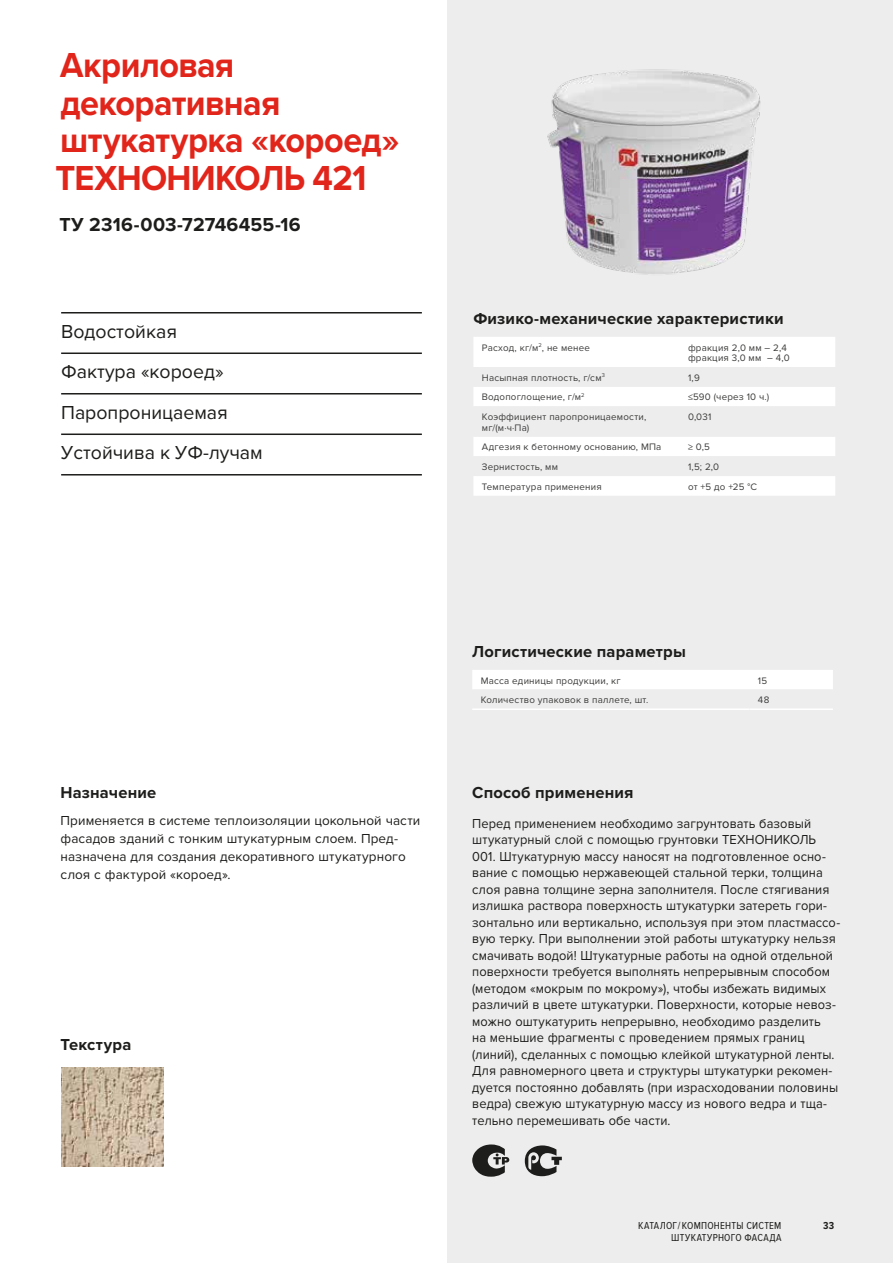
<style>
.page{position:relative;width:893px;height:1263px;background:#fff}
.page>*{position:absolute;margin:0;border:0;box-sizing:border-box;transform-origin:0 0}
.t1{font:700 36px/37.5px "Proxima Nova";letter-spacing:-.015em;color:#e1251b;scale:.95 1}
.t2{font:19.5px/40.5px "Proxima Nova";color:#1d1d1b}
.t3{font:700 19.5px "Proxima Nova";letter-spacing:.01em;color:#1d1d1b}
.t4{font:700 16.5px "Proxima Nova";letter-spacing:.01em;color:#1d1d1b}
.t5{font:13.5px/16.5px "Proxima Nova";letter-spacing:.005em;color:#1d1d1b;scale:.95 1}
.t6{font:13.5px/18px "Proxima Nova";letter-spacing:.005em;color:#1d1d1b}
.t7{font:10.5px/12px "Proxima Nova Cond";letter-spacing:.025em;color:#1d1d1b;text-align:right}
.t8{font:700 10.5px "Proxima Nova Cond";color:#1d1d1b}
.t9{font:9.75px/10.5px "Proxima Nova";letter-spacing:.02em;color:#3c3c3b}
</style>
<div class="page">
<div style="left:448px;top:0;width:445px;height:1263px;background:#ededed"></div>
<div style="left:474px;top:337px;width:361px;height:159px;background:#fff"></div>
<svg style="left:474px;top:367px;width:361px;height:109px"></svg>
<img style="left:547px;top:69px;width:214px;height:206px">
<img style="left:61px;top:1068px;width:102px;height:99px">
<hr style="left:61px;top:312px;width:361px;height:1px;background:#1d1d1b">
<hr style="left:61px;top:352px;width:361px;height:2px;background:#1d1d1b">
<hr style="left:61px;top:393px;width:361px;height:1px;background:#1d1d1b">
<hr style="left:61px;top:433px;width:361px;height:2px;background:#1d1d1b">
<hr style="left:61px;top:474px;width:361px;height:1px;background:#1d1d1b">
<div style="left:472px;top:670px;width:361px;height:19px;background:#fff"></div>
<hr style="left:472px;top:708px;width:277px;height:2px;background:#fff">
<hr style="left:749px;top:708px;width:84px;height:2px;background:#fff">
<svg style="left:472px;top:1144px;width:37px;height:33px"></svg>
<svg style="left:525px;top:1145px;width:37px;height:31px"></svg>
<h1 class="t1" style="left:55px;top:48px;width:364px">Акриловая декоративная штукатурка «короед»<br>ТЕХНОНИКОЛЬ 421</h1>
<h2 class="t3" style="left:59px;top:213px;width:243px">ТУ 2316-003-72746455-16</h2>
<h2 class="t2" style="left:61px;top:311px;width:203px">Водостойкая<br>Фактура «короед»<br>Паропроницаемая<br>Устойчива к УФ-лучам</h2>
<p class="t4" style="left:473px;top:309px;width:312px">Физико-механические характеристики</p>
<p class="t9" style="left:482px;top:342px;width:110px">Расход, кг/м<sup>2</sup>, не менее</p>
<p class="t9" style="left:688px;top:342px;width:103px">фракция 2,0 мм – 2,4 фракция 3,0 мм – 4,0</p>
<p class="t9" style="left:482px;top:372px;width:125px">Насыпная плотность, г/см<sup>3</sup></p>
<p class="t9" style="left:688px;top:372px;width:13px">1,9</p>
<p class="t9" style="left:482px;top:392px;width:104px">Водопоглощение, г/м<sup>2</sup></p>
<p class="t9" style="left:688px;top:392px;width:83px">≤590 (через 10 ч.)</p>
<p class="t9" style="left:482px;top:412px;width:166px">Коэффициент паропроницаемости, мг/(м∙ч∙Па)</p>
<p class="t9" style="left:688px;top:412px;width:25px">0,031</p>
<p class="t9" style="left:482px;top:442px;width:181px">Адгезия к бетонному основанию, МПа</p>
<p class="t9" style="left:688px;top:442px;width:23px">≥ 0,5</p>
<p class="t9" style="left:482px;top:462px;width:78px">Зернистость, мм</p>
<p class="t9" style="left:688px;top:462px;width:33px">1,5; 2,0</p>
<p class="t9" style="left:482px;top:481px;width:121px">Температура применения</p>
<p class="t9" style="left:688px;top:481px;width:70px">от +5 до +25 °С</p>
<p class="t4" style="left:61px;top:783px;width:97px">Назначение</p>
<p class="t6" style="left:61px;top:812px;width:361px">Применяется в системе теплоизоляции цокольной части фасадов зданий с тонким штукатурным слоем. Пред&shy;назначена для создания декоративного штукатурного слоя с фактурой «короед».</p>
<p class="t4" style="left:61px;top:1035px;width:72px">Текстура</p>
<p class="t4" style="left:472px;top:642px;width:215px">Логистические параметры</p>
<p class="t9" style="left:481px;top:675px;width:141px">Масса единицы продукции, кг</p>
<p class="t9" style="left:758px;top:675px;width:11px">15</p>
<p class="t9" style="left:481px;top:695px;width:169px">Количество упаковок в паллете, шт.</p>
<p class="t9" style="left:758px;top:695px;width:13px">48</p>
<p class="t4" style="left:472px;top:783px;width:163px">Способ применения</p>
<p class="t5" style="left:472px;top:815px;width:389px">Перед применением необходимо загрунтовать базовый штукатурный слой с помощью грунтовки ТЕХНОНИКОЛЬ 001. Штукатурную массу наносят на подготовленное осно&shy;вание с помощью нержавеющей стальной терки, толщина слоя равна толщине зерна заполнителя. После стягивания излишка раствора поверхность штукатурки затереть гори&shy;зонтально или вертикально, используя при этом пластмассо&shy;вую терку. При выполнении этой работы штукатурку нельзя смачивать водой! Штукатурные работы на одной отдельной поверхности требуется выполнять непрерывным способом (методом «мокрым по мокрому»), чтобы избежать видимых различий в цвете штукатурки. Поверхности, которые невоз&shy;можно оштукатурить непрерывно, необходимо разделить<br>на меньшие фрагменты с проведением прямых границ (линий), сделанных с помощью клейкой штукатурной ленты.<br>Для равномерного цвета и структуры штукатурки рекомен&shy;дуется постоянно добавлять (при израсходовании половины ведра) свежую штукатурную массу из нового ведра и тща&shy;тельно перемешивать обе части.</p>
<p class="t7" style="left:638px;top:1220px;width:145px">КАТАЛОГ / КОМПОНЕНТЫ СИСТЕМ<br>ШТУКАТУРНОГО ФАСАДА</p>
<p class="t8" style="left:823px;top:1219px;width:13px">33</p>
</div>
